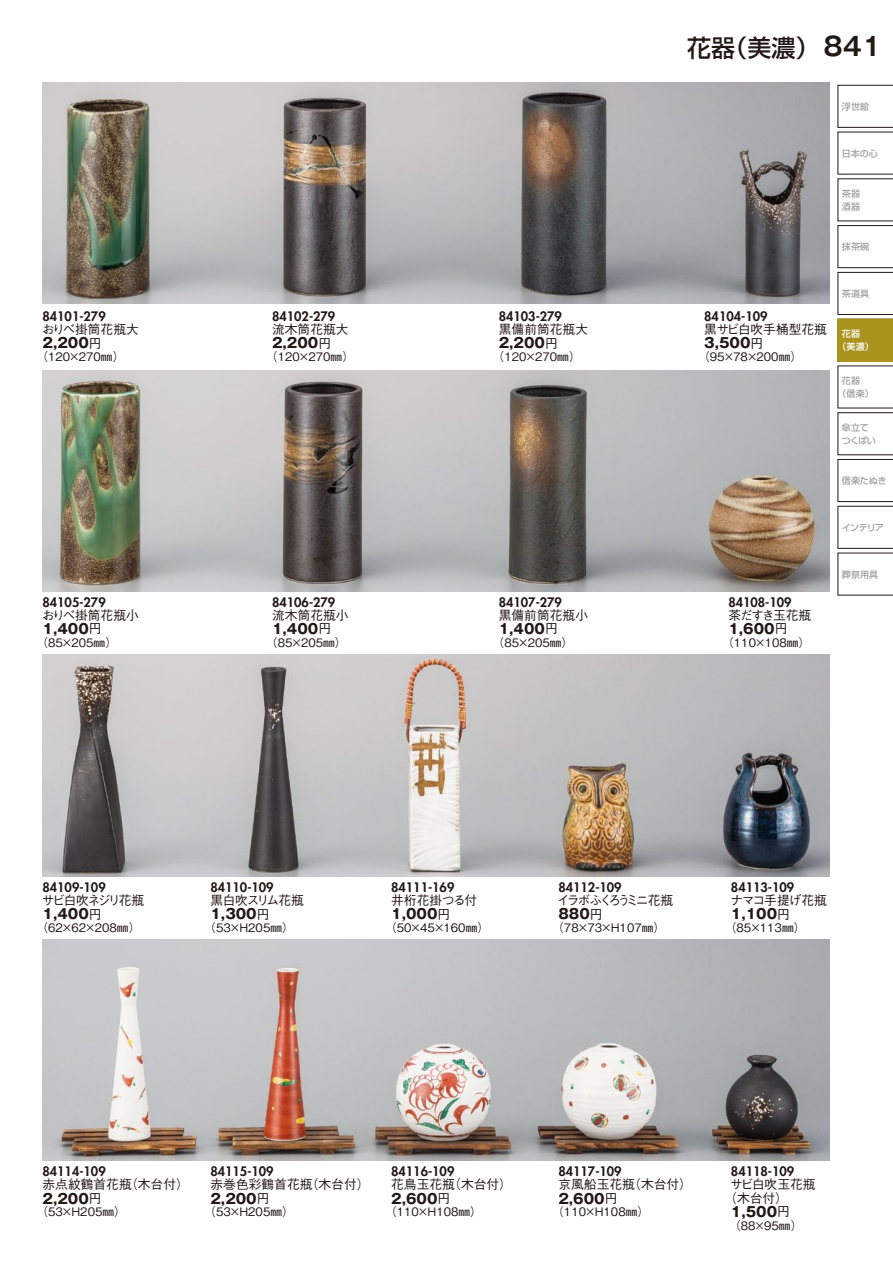
<style>
.page{position:relative;width:893px;height:1263px;background:#fff}
.page>*{position:absolute;margin:0;border:0;box-sizing:border-box;transform-origin:0 0}
.t1{font:500 24px "Shin Go Pro";color:#221815}
.t2{font:700 13.8px "Gothic MB101 Pro";color:#221815}
.t3{font:800 12.75px/13.2px "Futura";color:#221815}
.t4{font:500 12.75px/13.2px "Gothic BBB Pro";color:#221815}
.t5{font:500 12.75px/13.2px "Gothic BBB Pro";letter-spacing:-.225em;color:#221815}
.t6{font:500 12.75px "Gothic BBB Pro";letter-spacing:-.02em;color:#221815}
.t7{font:500 11.7px "Gothic BBB Pro";color:#221815}
.t8{font:500 9px/12.8px "Shin Go Pro";color:#9fa0a0}
.t9{font:500 9px/12.8px "Shin Go Pro";color:#fff}
.s1{font-family:"Gothic BBB Pro";font-weight:500}
.s2{font-family:"Gothic BBB Pro";font-weight:500;font-size:12.75px}
.s3{font-family:"Gothic MB101 Pro De";font-weight:700;font-size:25.5px}
.s4{font-family:"Futura";font-weight:800}
</style>
<div class="page">
<img style="left:43px;top:82px;width:786px;height:222px">
<img style="left:43px;top:371px;width:786px;height:221px">
<img style="left:43px;top:655px;width:786px;height:221px">
<img style="left:43px;top:940px;width:786px;height:221px">
<svg style="left:838px;top:85px;width:55px;height:510px"></svg>
<p class="t3" style="left:42px;top:310px;width:98px">84101-279<br><span class="s1">おりべ掛筒花瓶大</span></p>
<p class="t2" style="left:43px;top:332px;width:61px">2,200<span class="s2">円</span></p>
<p class="t7" style="left:36px;top:347px;width:90px">（120×270㎜）</p>
<p class="t3" style="left:42px;top:595px;width:98px">84105-279<br><span class="s1">おりべ掛筒花瓶小</span></p>
<p class="t2" style="left:43px;top:617px;width:61px">1,400<span class="s2">円</span></p>
<p class="t7" style="left:36px;top:633px;width:82px">（85×205㎜）</p>
<p class="t3" style="left:272px;top:310px;width:78px">84102-279<span class="s1">流木筒花瓶大</span></p>
<p class="t2" style="left:272px;top:332px;width:61px">2,200<span class="s2">円</span></p>
<p class="t7" style="left:266px;top:347px;width:90px">（120×270㎜）</p>
<p class="t3" style="left:272px;top:595px;width:78px">84106-279<span class="s1">流木筒花瓶小</span></p>
<p class="t2" style="left:272px;top:617px;width:61px">1,400<span class="s2">円</span></p>
<p class="t7" style="left:266px;top:633px;width:82px">（85×205㎜）</p>
<p class="t3" style="left:499px;top:310px;width:91px">84103-279<br><span class="s1">黒備前筒花瓶大</span></p>
<p class="t2" style="left:499px;top:332px;width:61px">2,200<span class="s2">円</span></p>
<p class="t7" style="left:493px;top:347px;width:90px">（120×270㎜）</p>
<p class="t3" style="left:499px;top:595px;width:91px">84107-279<br><span class="s1">黒備前筒花瓶小</span></p>
<p class="t2" style="left:499px;top:617px;width:61px">1,400<span class="s2">円</span></p>
<p class="t7" style="left:493px;top:633px;width:82px">（85×205㎜）</p>
<p class="t1" style="left:687px;top:28px;width:196px">花器（美濃） <span class="s3">841</span></p>
<p class="t8" style="left:842px;top:99px;width:29px">浮世絵</p>
<p class="t8" style="left:842px;top:146px;width:38px">日本の心</p>
<p class="t4" style="left:704px;top:308px;width:124px"><span class="s4">84104-109<br></span>黒サビ白吹手桶型花瓶</p>
<p class="t2" style="left:704px;top:332px;width:61px">3,500<span class="s2">円</span></p>
<p class="t7" style="left:698px;top:347px;width:106px">（95×78×200㎜）</p>
<p class="t3" style="left:728px;top:595px;width:84px">84108-109<br><span class="s1">茶だすき玉花瓶</span></p>
<p class="t2" style="left:728px;top:617px;width:61px">1,600<span class="s2">円</span></p>
<p class="t7" style="left:722px;top:633px;width:90px">（110×108㎜）</p>
<p class="t8" style="left:842px;top:186px;width:20px">茶器酒器</p>
<p class="t8" style="left:842px;top:239px;width:29px">抹茶碗</p>
<p class="t8" style="left:842px;top:286px;width:29px">茶道具</p>
<p class="t9" style="left:838px;top:326px;width:38px;text-indent:4px">花器<br>（美濃）</p>
<p class="t8" style="left:838px;top:373px;width:38px;text-indent:4px">花器<br>（信楽）</p>
<p class="t8" style="left:842px;top:420px;width:36px">傘立てつくばい</p>
<p class="t8" style="left:842px;top:473px;width:46px">信楽たぬき</p>
<p class="t8" style="left:842px;top:520px;width:44px">インテリア</p>
<p class="t8" style="left:842px;top:567px;width:38px">葬祭用具</p>
<p class="t3" style="left:42px;top:880px;width:104px">84109-109<br><span class="s1">サビ白吹ネジリ花瓶</span></p>
<p class="t2" style="left:43px;top:903px;width:61px">1,400<span class="s2">円</span></p>
<p class="t7" style="left:36px;top:918px;width:106px">（62×62×208㎜）</p>
<p class="t3" style="left:210px;top:880px;width:95px">84110-109<br><span class="s1">黒白吹スリム花瓶</span></p>
<p class="t2" style="left:210px;top:903px;width:61px">1,300<span class="s2">円</span></p>
<p class="t7" style="left:204px;top:918px;width:91px">（53×H205㎜）</p>
<p class="t3" style="left:391px;top:880px;width:87px">84111-169<br><span class="s1">井桁花掛つる付</span></p>
<p class="t2" style="left:391px;top:903px;width:61px">1,000<span class="s2">円</span></p>
<p class="t7" style="left:385px;top:918px;width:106px">（50×45×160㎜）</p>
<p class="t5" style="left:557px;top:879px;width:118px"><span class="s4">84112-109<br></span>イラボふくろうミニ花瓶</p>
<p class="t2" style="left:558px;top:903px;width:46px">880<span class="s2">円</span></p>
<p class="t7" style="left:552px;top:918px;width:114px">（78×73×H107㎜）</p>
<p class="t3" style="left:730px;top:880px;width:98px">84113-109<br><span class="s1">ナマコ手提げ花瓶</span></p>
<p class="t2" style="left:731px;top:903px;width:61px">1,100<span class="s2">円</span></p>
<p class="t7" style="left:725px;top:918px;width:82px">（85×113㎜）</p>
<p class="t4" style="left:43px;top:1163px;width:148px"><span class="s4">84114-109<br></span>赤点紋鶴首花瓶（木台付）</p>
<p class="t2" style="left:43px;top:1187px;width:61px">2,200<span class="s2">円</span></p>
<p class="t7" style="left:36px;top:1202px;width:91px">（53×H205㎜）</p>
<p class="t4" style="left:210px;top:1163px;width:161px"><span class="s4">84115-109<br></span>赤巻色彩鶴首花瓶（木台付）</p>
<p class="t2" style="left:210px;top:1187px;width:61px">2,200<span class="s2">円</span></p>
<p class="t7" style="left:204px;top:1202px;width:91px">（53×H205㎜）</p>
<p class="t4" style="left:391px;top:1163px;width:122px"><span class="s4">84116-109<br></span>花鳥玉花瓶（木台付）</p>
<p class="t2" style="left:391px;top:1187px;width:61px">2,600<span class="s2">円</span></p>
<p class="t7" style="left:385px;top:1202px;width:98px">（110×H108㎜）</p>
<p class="t4" style="left:558px;top:1163px;width:135px"><span class="s4">84117-109<br></span>京風船玉花瓶（木台付）</p>
<p class="t2" style="left:558px;top:1187px;width:61px">2,600<span class="s2">円</span></p>
<p class="t7" style="left:552px;top:1202px;width:98px">（110×H108㎜）</p>
<p class="t3" style="left:731px;top:1165px;width:65px">84118-109</p>
<p class="t6" style="left:730px;top:1174px;width:87px">サビ白吹玉花瓶</p>
<p class="t4" style="left:724px;top:1189px;width:65px">（木台付）</p>
<p class="t2" style="left:731px;top:1200px;width:61px">1,500<span class="s2">円</span></p>
<p class="t7" style="left:729px;top:1216px;width:75px">（88×95㎜）</p>
</div>
